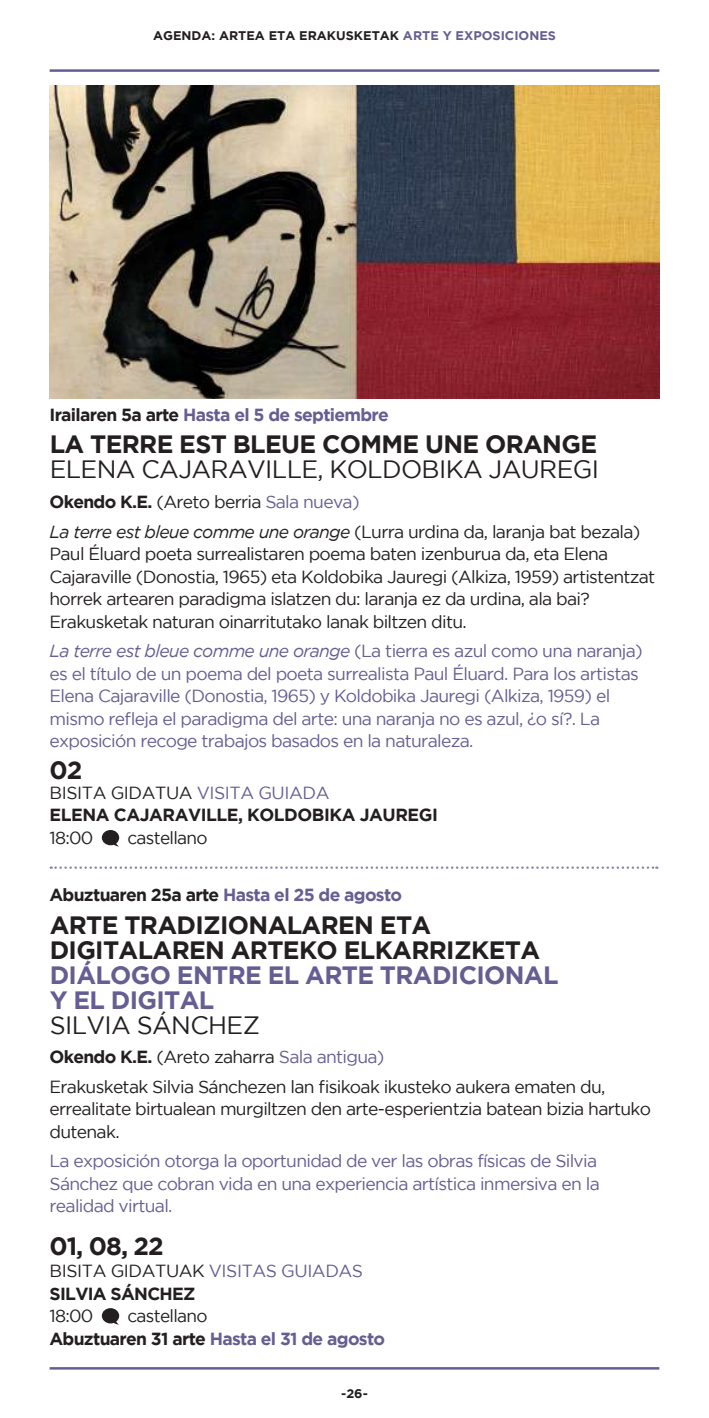
<style>
.page{position:relative;width:709px;height:1418px;background:#fff}
.page>*{position:absolute;margin:0;border:0;box-sizing:border-box;transform-origin:0 0}
.t1{font:700 25px/25px "Gotham";letter-spacing:-.025em;color:#231f20}
.t2{font:25px "Gotham";letter-spacing:-.025em;color:#231f20}
.t3{font:700 25px/25px "Gotham";letter-spacing:-.025em;color:#665e92}
.t4{font:17.5px/22.5px "Gotham";letter-spacing:-.04em;color:#231f20}
.t5{font:17.5px/22.5px "Gotham";letter-spacing:-.04em;color:#665e92}
.t6{font:700 17.5px/22.5px "Gotham";letter-spacing:-.025em;color:#231f20}
.t7{font:700 17.5px/22.5px "Gotham";letter-spacing:-.04em;color:#665e92}
.t8{font:700 12.5px "Gotham";color:#231f20}
.s1{color:#665e92}
.s2{color:#231f20}
.s3{font-weight:700}
.s4{font-style:italic}
.s5{font-weight:400}
.s6{font-weight:400;color:#665e92}
.s7{font-weight:400;color:#231f20}
</style>
<div class="page">
<hr style="left:50px;top:69px;width:609px;height:3px;background:#665e92">
<hr style="left:50px;top:1366px;width:609px;height:3px;background:#665e92">
<img style="left:49px;top:86px;width:610px;height:313px">
<svg style="left:102px;top:830px;width:17px;height:16px"></svg>
<svg style="left:51px;top:866px;width:606px;height:2px"></svg>
<svg style="left:102px;top:1308px;width:17px;height:16px"></svg>
<p class="t8" style="left:153px;top:28px;width:404px">AGENDA: ARTEA ETA ERAKUSKETAK <span class="s1">ARTE Y EXPOSICIONES</span></p>
<p class="t7" style="left:49px;top:403px;width:341px"><span class="s2">Irailaren 5a arte</span> Hasta el 5 de septiembre</p>
<h1 class="t1" style="left:50px;top:431px;width:549px">LA TERRE EST BLEUE COMME UNE ORANGE</h1>
<h1 class="t2" style="left:50px;top:455px;width:551px">ELENA CAJARAVILLE, KOLDOBIKA JAUREGI</h1>
<p class="t4" style="left:49px;top:486px;width:592px;line-height:29.5px"><span class="s3">Okendo K.E.</span> (Areto berria <span class="s1">Sala nueva)<br></span><span class="s4">La terre est bleue comme une orange</span> (Lurra urdina da, laranja bat bezala)</p>
<p class="t4" style="left:49px;top:542px;width:607px">Paul Éluard poeta surrealistaren poema baten izenburua da, eta Elena Cajaraville (Donostia, 1965) eta Koldobika Jauregi (Alkiza, 1959) artistentzat horrek artearen paradigma islatzen du: laranja ez da urdina, ala bai?<br>Erakusketak naturan oinarritutako lanak biltzen ditu.</p>
<p class="t5" style="left:49px;top:639px;width:595px"><span class="s4">La terre est bleue comme une orange</span> (La tierra es azul como una naranja) es el título de un poema del poeta surrealista Paul Éluard. Para los artistas Elena Cajaraville (Donostia, 1965) y Koldobika Jauregi (Alkiza, 1959) el mismo refleja el paradigma del arte: una naranja no es azul, ¿o sí?. La exposición recoge trabajos basados en la naturaleza.</p>
<h1 class="t1" style="left:49px;top:757px;width:34px">02</h1>
<p class="t6" style="left:50px;top:781px;width:390px"><span class="s5">BISITA GIDATUA</span> <span class="s6">VISITA GUIADA<br></span>ELENA CAJARAVILLE, KOLDOBIKA JAUREGI</p>
<p class="t4" style="left:49px;top:826px;width:45px">18:00</p>
<p class="t4" style="left:127px;top:826px;width:82px">castellano</p>
<p class="t6" style="left:49px;top:883px;width:354px">Abuztuaren 25a arte <span class="s1">Hasta el 25 de agosto</span></p>
<h1 class="t1" style="left:50px;top:911px;width:492px">ARTE TRADIZIONALAREN ETA<br>DIGITALAREN ARTEKO ELKARRIZKETA</h1>
<h1 class="t3" style="left:50px;top:961px;width:510px">DIÁLOGO ENTRE EL ARTE TRADICIONAL<br>Y EL DIGITAL</h1>
<h1 class="t2" style="left:50px;top:1010px;width:212px">SILVIA SÁNCHEZ</h1>
<p class="t4" style="left:49px;top:1042px;width:557px;line-height:29.5px"><span class="s3">Okendo K.E.</span> (Areto zaharra <span class="s1">Sala antigua)<br></span>Erakusketak Silvia Sánchezen lan fisikoak ikusteko aukera ematen du,</p>
<p class="t4" style="left:49px;top:1097px;width:603px">errealitate birtualean murgiltzen den arte-esperientzia batean bizia hartuko dutenak.</p>
<p class="t5" style="left:49px;top:1149px;width:552px">La exposición otorga la oportunidad de ver las obras físicas de Silvia<br>Sánchez que cobran vida en una experiencia artística inmersiva en la realidad virtual.</p>
<h1 class="t1" style="left:49px;top:1232px;width:116px">01, 08, 22</h1>
<p class="t4" style="left:49px;top:1259px;width:315px">BISITA GIDATUAK <span class="s1">VISITAS GUIADAS<br></span><span class="s3">SILVIA SÁNCHEZ</span></p>
<p class="t4" style="left:49px;top:1304px;width:45px">18:00</p>
<p class="t7" style="left:49px;top:1304px;width:337px;text-indent:78px"><span class="s7">castellano<br></span><span class="s2">Abuztuaren 31 arte</span> Hasta el 31 de agosto</p>
<p class="t8" style="left:341px;top:1385px;width:28px">-26-</p>
</div>
